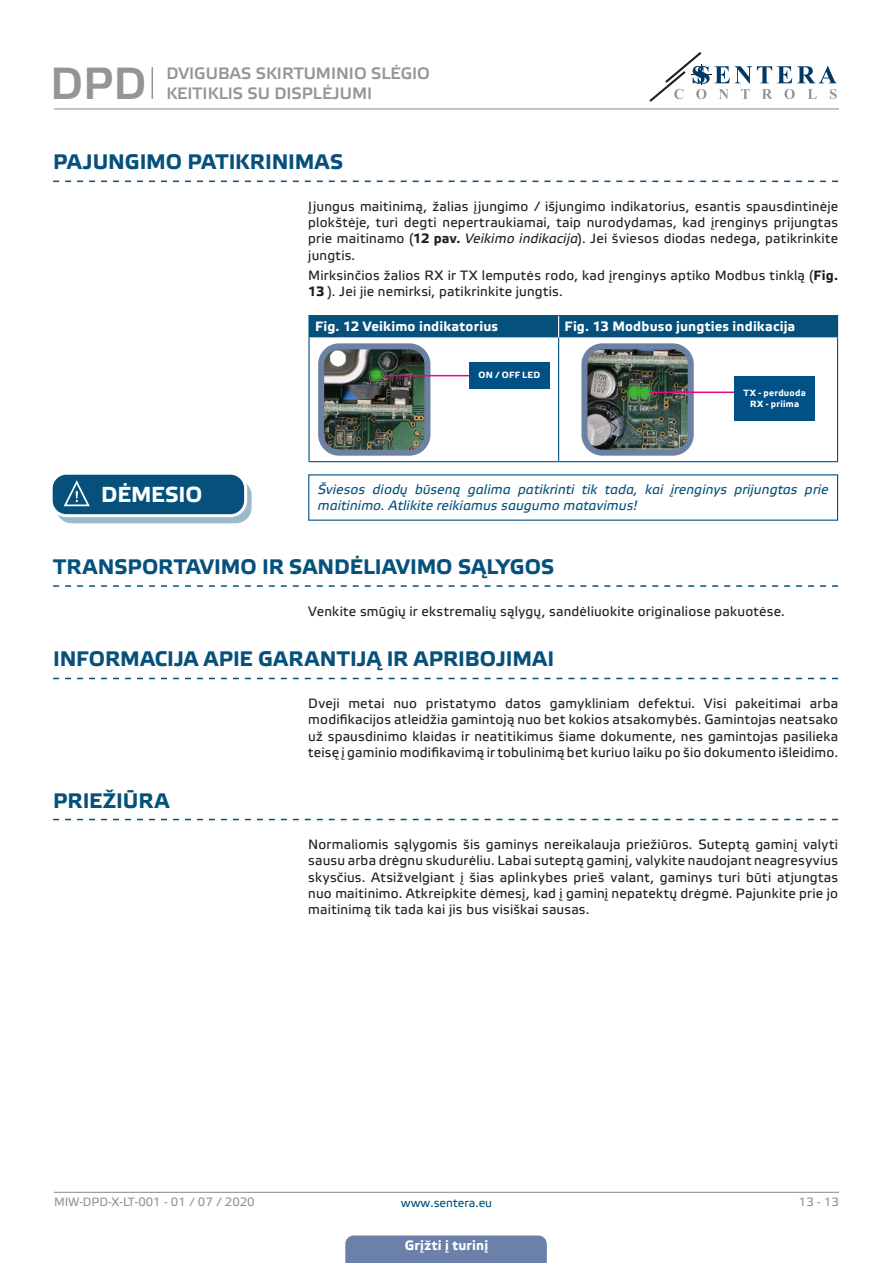
<style>
.page{position:relative;width:893px;height:1263px;background:#fff}
.page>*{position:absolute;margin:0;border:0;box-sizing:border-box;transform-origin:0 0}
.t1{font:45px "Etelka Medium Pro";color:#939598}
.t2{font:700 21.75px "Etelka Text Pro";letter-spacing:-.005em;color:#fff}
.t3{font:700 21px "Etelka Text Pro";color:#06517c}
.t4{font:16.5px "Etelka Medium Pro";color:#939598}
.body{font:13.5px/16.2px "Etelka Text Pro";letter-spacing:.015em;color:#231f20;text-align:justify}
.attention{font:italic 13.5px/16.2px "Etelka Text Pro";letter-spacing:.01em;color:#06517c}
.table_text{font:700 13.5px "Etelka Text Pro";letter-spacing:.015em;color:#fff}
.t5{font:12px "Etelka Text Pro";color:#939598}
.t6{font:12px "Etelka Text Pro";color:#06517c}
.table_text-2{font:700 9px "Etelka Text Pro";letter-spacing:.025em;color:#fff}
.s1{font-weight:700}
.s2{font-style:italic}
</style>
<div class="page">
<hr style="left:54px;top:108px;width:785px;height:1px;background:#939598">
<hr style="left:54px;top:1192px;width:785px;height:1px;background:#939598">
<svg style="left:649px;top:52px;width:188px;height:50px"></svg>
<div style="left:345px;top:1235px;width:202px;height:28px;background:#6c81aa"></div>
<svg style="left:53px;top:181px;width:785px;height:1px"></svg>
<hr style="left:308px;top:337px;width:2px;height:124px;background:#015186">
<hr style="left:837px;top:337px;width:1px;height:124px;background:#015186">
<hr style="left:308px;top:461px;width:251px;height:1px;background:#015186">
<hr style="left:559px;top:461px;width:279px;height:1px;background:#015186">
<hr style="left:558px;top:337px;width:1px;height:124px;background:#06517c">
<hr style="left:308px;top:315px;width:251px;height:1px;background:#015186">
<hr style="left:308px;top:316px;width:2px;height:21px;background:#015186">
<hr style="left:559px;top:315px;width:279px;height:1px;background:#015186">
<div style="left:310px;top:316px;width:528px;height:21px;background:#06517c"></div>
<img style="left:325px;top:350px;width:98px;height:99px">
<div style="left:318px;top:343px;width:112px;height:113px;border:6px solid #6d81a2;border-radius:18px"></div>
<div style="left:469px;top:362px;width:80px;height:26px;background:#015186"></div>
<hr style="left:385px;top:375px;width:85px;height:1px;background:#ed028c">
<img style="left:588px;top:350px;width:99px;height:99px">
<div style="left:581px;top:343px;width:113px;height:113px;border:6px solid #6d81a2;border-radius:18px"></div>
<hr style="left:649px;top:392px;width:85px;height:1px;background:#ed028c">
<div style="left:735px;top:376px;width:80px;height:45px;background:#015186"></div>
<div style="left:57px;top:480px;width:194px;height:43px;background:linear-gradient(to right,#9cbacb,#9dbbcc);border-radius:15px"></div>
<div style="left:56px;top:480px;width:196px;height:43px;border:1px solid #06517c;border-radius:15px"></div>
<div style="left:51px;top:473px;width:195px;height:43px;background:#06517c;border-radius:15px"></div>
<div style="left:50px;top:472px;width:197px;height:45px;border:3px solid #fff;border-radius:15px"></div>
<svg style="left:62px;top:480px;width:38px;height:36px"></svg>
<svg style="left:53px;top:585px;width:785px;height:2px"></svg>
<svg style="left:53px;top:678px;width:785px;height:1px"></svg>
<svg style="left:53px;top:819px;width:785px;height:1px"></svg>
<hr style="left:152px;top:67px;width:1px;height:32px;background:#939598">
<h1 class="t1" style="left:50px;top:59px;width:98px">DPD</h1>
<p class="t4" style="left:166px;top:64px;width:265px">DVIGUBAS SKIRTUMINIO SLĖGIO</p>
<p class="t4" style="left:166px;top:84px;width:207px">KEITIKLIS SU DISPLĖJUMI</p>
<p class="t3" style="left:53px;top:150px;width:292px">PAJUNGIMO PATIKRINIMAS</p>
<p class="body" style="left:308px;top:199px;width:531px">Įjungus maitinimą, žalias įjungimo / išjungimo indikatorius, esantis spausdintinėje plokštėje, turi degti nepertraukiamai, taip nurodydamas, kad įrenginys prijungtas prie maitinamo (<span class="s1">12 pav.</span> <span class="s2">Veikimo indikacija</span>). Jei šviesos diodas nedega, patikrinkite jungtis.</p>
<p class="body" style="left:308px;top:268px;width:531px">Mirksinčios žalios RX ir TX lemputės rodo, kad įrenginys aptiko Modbus tinklą (<span class="s1">Fig.<br>13</span> ). Jei jie nemirksi, patikrinkite jungtis.</p>
<p class="table_text" style="left:315px;top:319px;width:185px">Fig. 12 Veikimo indikatorius</p>
<p class="table_text" style="left:565px;top:319px;width:232px">Fig. 13 Modbuso jungties indikacija</p>
<p class="table_text-2" style="left:478px;top:370px;width:63px">ON / OFF LED</p>
<p class="table_text-2" style="left:743px;top:388px;width:64px">TX - perduoda</p>
<p class="table_text-2" style="left:750px;top:399px;width:51px">RX - priima</p>
<p class="t2" style="left:101px;top:482px;width:103px">DĖMESIO</p>
<p class="attention" style="left:318px;top:482px;width:512px">Šviesos diodų būseną galima patikrinti tik tada, kai įrenginys prijungtas prie maitinimo. Atlikite reikiamus saugumo matavimus!</p>
<p class="t3" style="left:53px;top:555px;width:502px">TRANSPORTAVIMO IR SANDĖLIAVIMO SĄLYGOS</p>
<p class="body" style="left:308px;top:604px;width:478px">Venkite smūgių ir ekstremalių sąlygų, sandėliuokite originaliose pakuotėse.</p>
<p class="t3" style="left:53px;top:648px;width:503px">INFORMACIJA APIE GARANTIJĄ IR APRIBOJIMAI</p>
<p class="body" style="left:308px;top:696px;width:531px">Dveji metai nuo pristatymo datos gamykliniam defektui. Visi pakeitimai arba modifikacijos atleidžia gamintoją nuo bet kokios atsakomybės. Gamintojas neatsako už spausdinimo klaidas ir neatitikimus šiame dokumente, nes gamintojas pasilieka teisę į gaminio modifikavimą ir tobulinimą bet kuriuo laiku po šio dokumento išleidimo.</p>
<p class="t3" style="left:53px;top:789px;width:117px">PRIEŽIŪRA</p>
<p class="body" style="left:308px;top:837px;width:531px">Normaliomis sąlygomis šis gaminys nereikalauja priežiūros. Suteptą gaminį valyti sausu arba drėgnu skudurėliu. Labai suteptą gaminį, valykite naudojant neagresyvius skysčius. Atsižvelgiant į šias aplinkybes prieš valant, gaminys turi būti atjungtas nuo maitinimo. Atkreipkite dėmesį, kad į gaminį nepatektų drėgmė. Pajunkite prie jo maitinimą tik tada kai jis bus visiškai sausas.</p>
<p class="t5" style="left:54px;top:1195px;width:202px">MIW-DPD-X-LT-001 - 01 / 07 / 2020</p>
<p class="t6" style="left:401px;top:1196px;width:93px">www.sentera.eu</p>
<p class="t5" style="left:799px;top:1195px;width:42px">13 - 13</p>
<p class="table_text" style="left:405px;top:1238px;width:85px">Grįžti į turinį</p>
</div>
